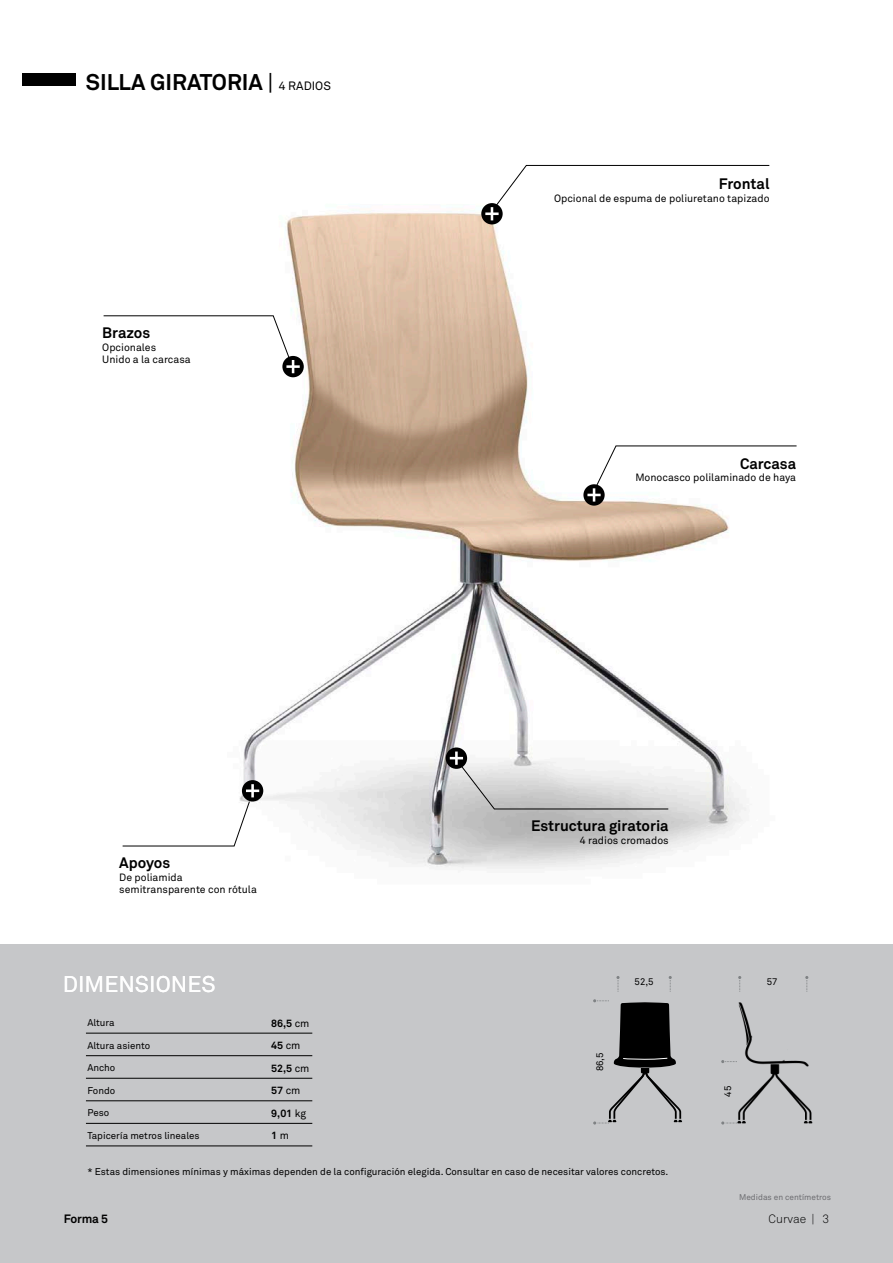
<style>
.page{position:relative;width:893px;height:1263px;background:#fff}
.page>*{position:absolute;margin:0;border:0;box-sizing:border-box;transform-origin:0 0}
.t1{font:700 22.5px "Akkurat";color:#000}
.t2{font:22.5px "Akkurat";color:#fff}
.t3{font:700 15px "Akkurat";color:#000}
.t4{font:300 12px "Akkurat";color:#000}
.t5{font:700 12px "Akkurat";letter-spacing:-.02em;color:#000}
.t6{font:10.5px/12.6px "Akkurat";color:#000}
.t7{font:700 10.5px/22.5px "Akkurat";color:#000}
.t8{font:9.75px "Akkurat";color:#000}
.t9{font:9.6px "Akkurat";color:#000}
.t10{font:8.25px "Akkurat";color:#6d6d71}
.s1{font-weight:400}
.s2{font-weight:400;font-size:12px}
</style>
<div class="page">
<div style="left:0;top:944px;width:893px;height:319px;background:#c6c7c9"></div>
<img style="left:722px;top:991px;width:91px;height:134px">
<div style="left:22px;top:73px;width:53px;height:13px;background:#000"></div>
<img style="left:243px;top:203px;width:504px;height:666px">
<svg style="left:583px;top:484px;width:22px;height:22px"></svg>
<svg style="left:587px;top:445px;width:210px;height:57px"></svg>
<svg style="left:282px;top:356px;width:22px;height:21px"></svg>
<hr style="left:286px;top:365px;width:14px;height:3px;background:#fff">
<svg style="left:103px;top:315px;width:191px;height:58px"></svg>
<svg style="left:446px;top:747px;width:21px;height:22px"></svg>
<svg style="left:450px;top:757px;width:219px;height:53px"></svg>
<hr style="left:455px;top:751px;width:3px;height:14px;background:#fff">
<svg style="left:481px;top:203px;width:22px;height:21px"></svg>
<hr style="left:485px;top:212px;width:14px;height:3px;background:#fff">
<svg style="left:491px;top:165px;width:279px;height:55px"></svg>
<div style="left:242px;top:780px;width:21px;height:21px;background:#000;border-radius:50%"></div>
<svg style="left:122px;top:784px;width:137px;height:63px"></svg>
<hr style="left:86px;top:1033px;width:226px;height:1px;background:#000">
<hr style="left:86px;top:1055px;width:226px;height:1px;background:#000">
<hr style="left:86px;top:1078px;width:226px;height:1px;background:#000">
<hr style="left:86px;top:1100px;width:226px;height:1px;background:#000">
<hr style="left:86px;top:1123px;width:226px;height:1px;background:#000">
<hr style="left:86px;top:1146px;width:226px;height:1px;background:#000">
<svg style="left:593px;top:999px;width:89px;height:125px"></svg>
<svg style="left:721px;top:1121px;width:16px;height:3px"></svg>
<svg style="left:721px;top:1060px;width:16px;height:3px"></svg>
<svg style="left:616px;top:976px;width:4px;height:14px"></svg>
<svg style="left:669px;top:976px;width:3px;height:15px"></svg>
<svg style="left:738px;top:976px;width:3px;height:15px"></svg>
<svg style="left:805px;top:976px;width:3px;height:15px"></svg>
<h1 class="t1" style="left:86px;top:68px;width:247px">SILLA GIRATORIA <span class="s1">|</span> <span class="s2">4 RADIOS</span></h1>
<h2 class="t3" style="left:102px;top:323px;width:49px">Brazos</h2>
<p class="t6" style="left:102px;top:340px;width:90px">Opcionales<br>Unido a la carcasa</p>
<h2 class="t3" style="left:119px;top:853px;width:53px">Apoyos</h2>
<p class="t6" style="left:119px;top:871px;width:139px">De poliamida semitransparente con rótula</p>
<h2 class="t3" style="left:719px;top:174px;width:52px">Frontal</h2>
<p class="t6" style="left:554px;top:191px;width:217px">Opcional de espuma de poliuretano tapizado</p>
<h2 class="t3" style="left:740px;top:454px;width:58px">Carcasa</h2>
<p class="t6" style="left:635px;top:471px;width:162px">Monocasco polilaminado de haya</p>
<h2 class="t3" style="left:531px;top:816px;width:139px">Estructura giratoria</h2>
<p class="t6" style="left:580px;top:834px;width:90px">4 radios cromados</p>
<h1 class="t2" style="left:63px;top:970px;width:154px">DIMENSIONES</h1>
<p class="t9" style="left:635px;top:976px;width:20px">52,5</p>
<p class="t9" style="left:767px;top:976px;width:12px">57</p>
<p class="t8" style="left:87px;top:1017px;width:29px">Altura</p>
<p class="t8" style="left:87px;top:1039px;width:64px">Altura asiento</p>
<p class="t8" style="left:87px;top:1062px;width:30px">Ancho</p>
<p class="t8" style="left:87px;top:1084px;width:29px">Fondo</p>
<p class="t8" style="left:87px;top:1107px;width:23px">Peso</p>
<p class="t8" style="left:87px;top:1129px;width:114px">Tapicería metros lineales</p>
<p class="t8" style="left:87px;top:1165px;width:582px">* Estas dimensiones mínimas y máximas dependen de la configuración elegida. Consultar en caso de necesitar valores concretos.</p>
<p class="t7" style="left:271px;top:1012px;width:40px">86,5 <span class="s1">cm<br></span>45 <span class="s1">cm<br></span>52,5 <span class="s1">cm<br></span>57 <span class="s1">cm<br></span>9,01 <span class="s1">kg<br></span>1 <span class="s1">m</span></p>
<p class="t9" style="left:594px;top:1071px;width:20px;rotate:-90deg">86,5</p>
<p class="t9" style="left:722px;top:1096px;width:12px;rotate:-90deg">45</p>
<p class="t10" style="left:739px;top:1192px;width:93px">Medidas en centímetros</p>
<p class="t5" style="left:64px;top:1211px;width:46px">Forma 5</p>
<p class="t4" style="left:768px;top:1211px;width:62px">Curvae | 3</p>
</div>
